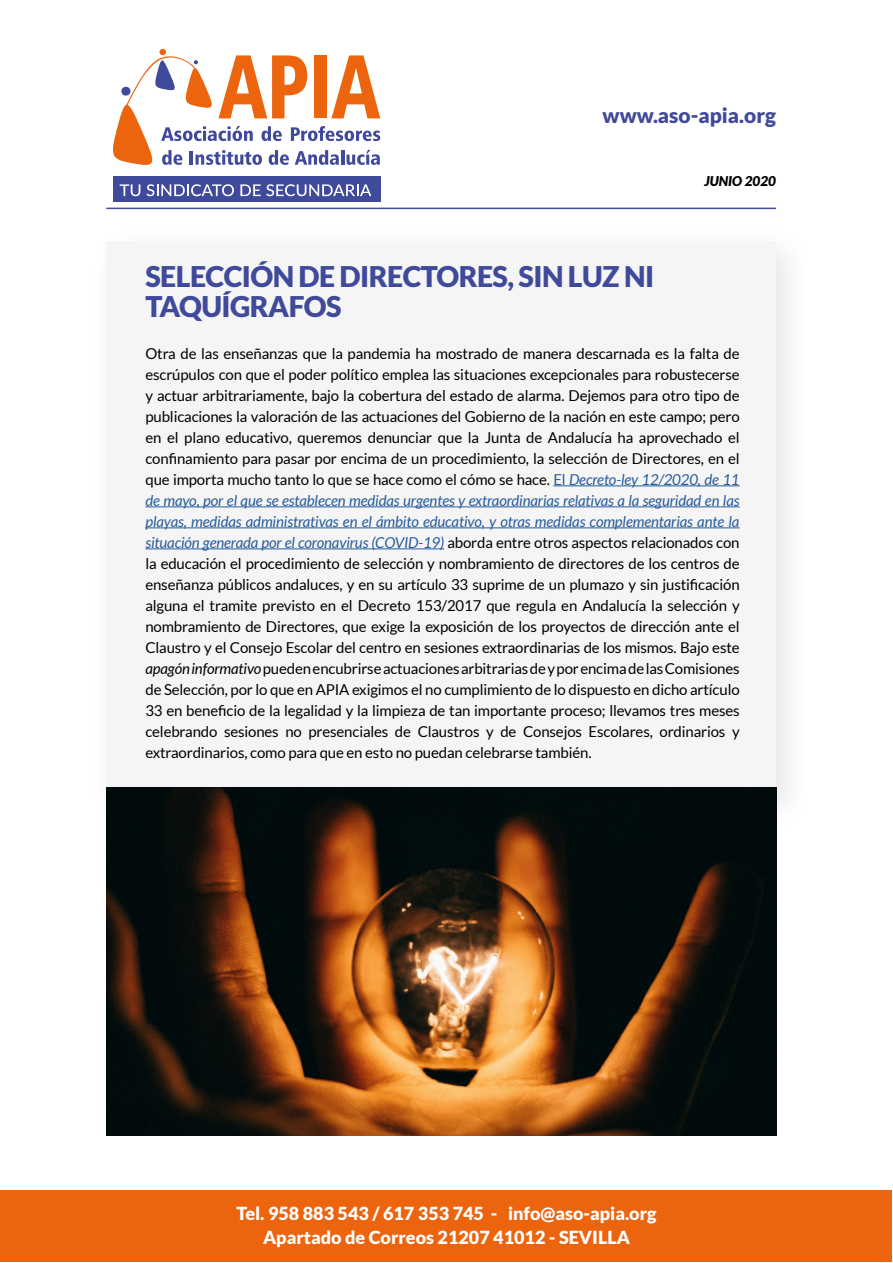
<style>
.page{position:relative;width:893px;height:1263px;background:#fff}
.page>*{position:absolute;margin:0;border:0;box-sizing:border-box;transform-origin:0 0}
.t1{font:900 28.5px/30px "Lato";letter-spacing:-.02em;color:#404a9a}
.t2{font:900 21px "Lato";color:#404a9a}
.t3{font:900 18px/24px "Lato";color:#fff;text-align:center}
.t4{font:15px/21px "Lato";letter-spacing:-.01em;color:#000;text-align:justify}
.t5{font:italic 900 13.5px "Lato";color:#000}
.s1{color:#275b9b}
.s2{font-style:italic;color:#275b9b}
.s3{font-style:italic}
</style>
<div class="page">
<hr style="left:106px;top:208px;width:670px;height:1px;background:#404a9a">
<div style="left:113px;top:177px;width:267px;height:25px;background:#404a9a"></div>
<svg style="left:120px;top:184px;width:20px;height:12px"></svg>
<svg style="left:147px;top:184px;width:87px;height:12px"></svg>
<svg style="left:240px;top:184px;width:131px;height:12px"></svg>
<svg style="left:113px;top:49px;width:267px;height:116px"></svg>
<div style="left:1px;top:1191px;width:891px;height:71px;background:#ec640d"></div>
<div style="left:89px;top:223px;width:727px;height:612px;background:#000;opacity:.1"></div>
<div style="left:106px;top:241px;width:670px;height:554px;background:#f5f5f5"></div>
<svg style="left:553px;top:485px;width:16px;height:1px"></svg>
<hr style="left:569px;top:485px;width:171px;height:1px;background:#275b9b">
<hr style="left:145px;top:506px;width:595px;height:1px;background:#275b9b">
<hr style="left:145px;top:527px;width:595px;height:1px;background:#275b9b">
<hr style="left:145px;top:548px;width:299px;height:1px;background:#275b9b">
<img style="left:106px;top:788px;width:670px;height:347px">
<h2 class="t2" style="left:603px;top:103px;width:175px">www.aso-apia.org</h2>
<p class="t5" style="left:704px;top:173px;width:73px">JUNIO 2020</p>
<h1 class="t1" style="left:145px;top:261px;width:510px">SELECCIÓN DE DIRECTORES, SIN LUZ NI<br>TAQUÍGRAFOS</h1>
<p class="t4" style="left:145px;top:343px;width:596px">Otra de las enseñanzas que la pandemia ha mostrado de manera descarnada es la falta de escrúpulos con que el poder político emplea las situaciones excepcionales para robustecerse y actuar arbitrariamente, bajo la cobertura del estado de alarma. Dejemos para otro tipo de publicaciones la valoración de las actuaciones del Gobierno de la nación en este campo; pero en el plano educativo, queremos denunciar que la Junta de Andalucía ha aprovechado el confinamiento para pasar por encima de un procedimiento, la selección de Directores, en el que importa mucho tanto lo que se hace como el cómo se hace. <span class="s1">El</span> <span class="s2">Decreto-ley 12/2020, de 11 de mayo, por el que se establecen medidas urgentes y extraordinarias relativas a la seguridad en las playas, medidas administrativas en el ámbito educativo, y otras medidas complementarias ante la situación generada por el coronavirus (COVID-19)</span> aborda entre otros aspectos relacionados con la educación el procedimiento de selección y nombramiento de directores de los centros de enseñanza públicos andaluces, y en su artículo 33 suprime de un plumazo y sin justificación alguna el tramite previsto en el Decreto 153/2017 que regula en Andalucía la selección y nombramiento de Directores, que exige la exposición de los proyectos de dirección ante el Claustro y el Consejo Escolar del centro en sesiones extraordinarias de los mismos. Bajo este <span class="s3">apagón informativo</span> pueden encubrirse actuaciones arbitrarias de y por encima de las Comisiones de Selección, por lo que en APIA exigimos el no cumplimiento de lo dispuesto en dicho artículo 33 en beneficio de la legalidad y la limpieza de tan importante proceso; llevamos tres meses celebrando sesiones no presenciales de Claustros y de Consejos Escolares, ordinarios y extraordinarios, como para que en esto no puedan celebrarse también.</p>
<p class="t3" style="left:236px;top:1201px;width:422px">Tel. 958 883 543 / 617 353 745 - info@aso-apia.org<br>Apartado de Correos 21207 41012 - SEVILLA</p>
</div>
